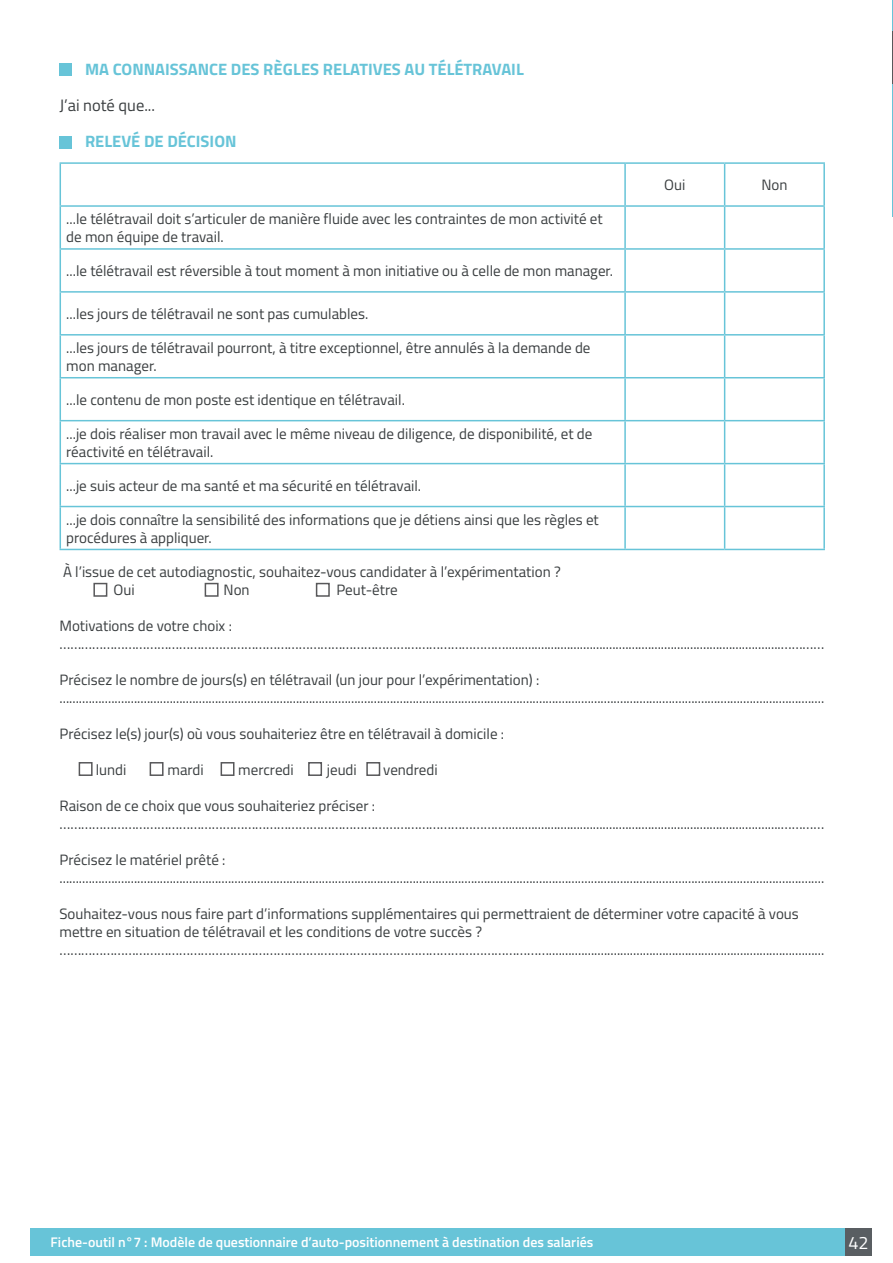
<style>
.page{position:relative;width:893px;height:1263px;background:#fff}
.page>*{position:absolute;margin:0;border:0;box-sizing:border-box;transform-origin:0 0}
.t1{font:18px "Titillium";color:#fff}
.t2{font:700 16.5px "Titillium";color:#67c4d8}
.t3{font:16.5px "Titillium";color:#393d3f}
.t4{font:15px/18px "Titillium";color:#393d3f}
.t5{font:600 13.95px "Titillium";color:#fff}
</style>
<div class="page">
<div style="left:30px;top:1228px;width:815px;height:27px;background:#67c4d8"></div>
<div style="left:846px;top:1228px;width:26px;height:27px;background:#595e62"></div>
<hr style="left:60px;top:162px;width:565px;height:2px;background:#67c4d8">
<hr style="left:60px;top:164px;width:1px;height:41px;background:#67c4d8">
<hr style="left:625px;top:162px;width:100px;height:2px;background:#67c4d8">
<hr style="left:624px;top:164px;width:2px;height:41px;background:#67c4d8">
<hr style="left:725px;top:162px;width:100px;height:2px;background:#67c4d8">
<hr style="left:724px;top:164px;width:1px;height:41px;background:#67c4d8">
<hr style="left:823px;top:164px;width:2px;height:41px;background:#67c4d8">
<hr style="left:60px;top:205px;width:565px;height:2px;background:#67c4d8">
<hr style="left:60px;top:207px;width:1px;height:41px;background:#67c4d8">
<hr style="left:625px;top:205px;width:100px;height:2px;background:#67c4d8">
<hr style="left:624px;top:207px;width:2px;height:41px;background:#67c4d8">
<hr style="left:725px;top:205px;width:100px;height:2px;background:#67c4d8">
<hr style="left:724px;top:207px;width:1px;height:41px;background:#67c4d8">
<hr style="left:823px;top:207px;width:2px;height:41px;background:#67c4d8">
<hr style="left:60px;top:248px;width:565px;height:2px;background:#67c4d8">
<hr style="left:60px;top:250px;width:1px;height:41px;background:#67c4d8">
<hr style="left:625px;top:248px;width:100px;height:2px;background:#67c4d8">
<hr style="left:624px;top:250px;width:2px;height:41px;background:#67c4d8">
<hr style="left:725px;top:248px;width:100px;height:2px;background:#67c4d8">
<hr style="left:724px;top:250px;width:1px;height:41px;background:#67c4d8">
<hr style="left:823px;top:250px;width:2px;height:41px;background:#67c4d8">
<hr style="left:60px;top:291px;width:565px;height:2px;background:#67c4d8">
<hr style="left:60px;top:293px;width:1px;height:41px;background:#67c4d8">
<hr style="left:625px;top:291px;width:100px;height:2px;background:#67c4d8">
<hr style="left:624px;top:293px;width:2px;height:41px;background:#67c4d8">
<hr style="left:725px;top:291px;width:100px;height:2px;background:#67c4d8">
<hr style="left:724px;top:293px;width:1px;height:41px;background:#67c4d8">
<hr style="left:823px;top:293px;width:2px;height:41px;background:#67c4d8">
<hr style="left:60px;top:334px;width:565px;height:2px;background:#67c4d8">
<hr style="left:60px;top:336px;width:1px;height:41px;background:#67c4d8">
<hr style="left:625px;top:334px;width:100px;height:2px;background:#67c4d8">
<hr style="left:624px;top:336px;width:2px;height:41px;background:#67c4d8">
<hr style="left:725px;top:334px;width:100px;height:2px;background:#67c4d8">
<hr style="left:724px;top:336px;width:1px;height:41px;background:#67c4d8">
<hr style="left:823px;top:336px;width:2px;height:41px;background:#67c4d8">
<hr style="left:60px;top:377px;width:565px;height:1px;background:#67c4d8">
<hr style="left:60px;top:378px;width:1px;height:42px;background:#67c4d8">
<hr style="left:625px;top:377px;width:100px;height:1px;background:#67c4d8">
<hr style="left:624px;top:378px;width:2px;height:42px;background:#67c4d8">
<hr style="left:725px;top:377px;width:100px;height:1px;background:#67c4d8">
<hr style="left:724px;top:378px;width:1px;height:42px;background:#67c4d8">
<hr style="left:823px;top:378px;width:2px;height:42px;background:#67c4d8">
<hr style="left:60px;top:420px;width:565px;height:1px;background:#67c4d8">
<hr style="left:60px;top:421px;width:1px;height:42px;background:#67c4d8">
<hr style="left:625px;top:420px;width:100px;height:1px;background:#67c4d8">
<hr style="left:624px;top:421px;width:2px;height:42px;background:#67c4d8">
<hr style="left:725px;top:420px;width:100px;height:1px;background:#67c4d8">
<hr style="left:724px;top:421px;width:1px;height:42px;background:#67c4d8">
<hr style="left:823px;top:421px;width:2px;height:42px;background:#67c4d8">
<hr style="left:60px;top:463px;width:565px;height:1px;background:#67c4d8">
<hr style="left:60px;top:464px;width:1px;height:42px;background:#67c4d8">
<hr style="left:625px;top:463px;width:100px;height:1px;background:#67c4d8">
<hr style="left:624px;top:464px;width:2px;height:42px;background:#67c4d8">
<hr style="left:725px;top:463px;width:100px;height:1px;background:#67c4d8">
<hr style="left:724px;top:464px;width:1px;height:42px;background:#67c4d8">
<hr style="left:823px;top:464px;width:2px;height:42px;background:#67c4d8">
<hr style="left:60px;top:506px;width:565px;height:1px;background:#67c4d8">
<hr style="left:60px;top:507px;width:1px;height:42px;background:#67c4d8">
<hr style="left:625px;top:506px;width:100px;height:1px;background:#67c4d8">
<hr style="left:624px;top:507px;width:2px;height:42px;background:#67c4d8">
<hr style="left:725px;top:506px;width:100px;height:1px;background:#67c4d8">
<hr style="left:724px;top:507px;width:1px;height:42px;background:#67c4d8">
<hr style="left:823px;top:507px;width:2px;height:42px;background:#67c4d8">
<hr style="left:60px;top:549px;width:565px;height:1px;background:#67c4d8">
<hr style="left:625px;top:549px;width:100px;height:1px;background:#67c4d8">
<hr style="left:725px;top:549px;width:100px;height:1px;background:#67c4d8">
<div style="left:60px;top:63px;width:12px;height:13px;background:#67c4d8"></div>
<div style="left:60px;top:136px;width:12px;height:13px;background:#67c4d8"></div>
<hr style="left:892px;top:0;width:1px;height:216px;background:#67c4d8">
<hr style="left:892px;top:31px;width:1px;height:53px;background:#58585a">
<div style="left:79px;top:762px;width:14px;height:14px;border:2px solid #58585a"></div>
<div style="left:150px;top:762px;width:14px;height:14px;border:2px solid #58585a"></div>
<div style="left:221px;top:762px;width:13px;height:14px;border:2px solid #58585a"></div>
<div style="left:308px;top:762px;width:14px;height:14px;border:2px solid #58585a"></div>
<div style="left:366px;top:762px;width:14px;height:14px;border:2px solid #58585a"></div>
<div style="left:93px;top:583px;width:14px;height:14px;border:2px solid #58585a"></div>
<div style="left:205px;top:583px;width:14px;height:14px;border:2px solid #58585a"></div>
<div style="left:316px;top:583px;width:14px;height:14px;border:2px solid #58585a"></div>
<svg style="left:315px;top:595px;width:15px;height:1px"></svg>
<p class="t2" style="left:85px;top:57px;width:440px">MA CONNAISSANCE DES RÈGLES RELATIVES AU TÉLÉTRAVAIL</p>
<p class="t3" style="left:60px;top:93px;width:97px">J’ai noté que...</p>
<p class="t2" style="left:85px;top:129px;width:153px">RELEVÉ DE DÉCISION</p>
<p class="t4" style="left:664px;top:175px;width:23px">Oui</p>
<p class="t4" style="left:761px;top:175px;width:28px">Non</p>
<p class="t4" style="left:66px;top:209px;width:538px">...le télétravail doit s’articuler de manière fluide avec les contraintes de mon activité et de mon équipe de travail.</p>
<p class="t4" style="left:66px;top:261px;width:548px">...le télétravail est réversible à tout moment à mon initiative ou à celle de mon manager.</p>
<p class="t4" style="left:66px;top:304px;width:304px">...les jours de télétravail ne sont pas cumulables.</p>
<p class="t4" style="left:66px;top:338px;width:526px">...les jours de télétravail pourront, à titre exceptionnel, être annulés à la demande de mon manager.</p>
<p class="t4" style="left:66px;top:390px;width:340px">...le contenu de mon poste est identique en télétravail.</p>
<p class="t4" style="left:66px;top:424px;width:528px">...je dois réaliser mon travail avec le même niveau de diligence, de disponibilité, et de réactivité en télétravail.</p>
<p class="t4" style="left:66px;top:476px;width:356px">...je suis acteur de ma santé et ma sécurité en télétravail.</p>
<p class="t4" style="left:66px;top:510px;width:534px">...je dois connaître la sensibilité des informations que je détiens ainsi que les règles et procédures à appliquer.</p>
<p class="t4" style="left:114px;top:562px;width:449px;text-indent:-50px">À l’issue de cet autodiagnostic, souhaitez-vous candidater à l’expérimentation ?<br>Oui</p>
<p class="t4" style="left:224px;top:580px;width:28px">Non</p>
<p class="t4" style="left:336px;top:580px;width:63px">Peut-être</p>
<p class="t4" style="left:60px;top:616px;width:766px">Motivations de votre choix : …………………………………………………………………………………………………………….....................................................................................…………</p>
<p class="t4" style="left:60px;top:670px;width:766px">Précisez le nombre de jours(s) en télétravail (un jour pour l’expérimentation) : ............................................................................................................................................................................................................................................</p>
<p class="t4" style="left:60px;top:724px;width:446px">Précisez le(s) jour(s) où vous souhaiteriez être en télétravail à domicile :</p>
<p class="t4" style="left:96px;top:760px;width:32px">lundi</p>
<p class="t4" style="left:168px;top:760px;width:38px">mardi</p>
<p class="t4" style="left:238px;top:760px;width:57px">mercredi</p>
<p class="t4" style="left:327px;top:760px;width:32px">jeudi</p>
<p class="t4" style="left:383px;top:760px;width:56px">vendredi</p>
<p class="t4" style="left:60px;top:796px;width:766px">Raison de ce choix que vous souhaiteriez préciser : …………………………………………………………………………………………………………….....................................................................................…………</p>
<p class="t4" style="left:60px;top:850px;width:766px">Précisez le matériel prêté : ............................................................................................................................................................................................................................................</p>
<p class="t4" style="left:60px;top:904px;width:766px">Souhaitez-vous nous faire part d’informations supplémentaires qui permettraient de déterminer votre capacité à vous mettre en situation de télétravail et les conditions de votre succès ? ……………………………………………………………………………………………………………………….....................................................................................</p>
<p class="t5" style="left:51px;top:1231px;width:544px">Fiche-outil n°7 : Modèle de questionnaire d’auto-positionnement à destination des salariés</p>
<p class="t1" style="left:848px;top:1229px;width:22px">42</p>
</div>
